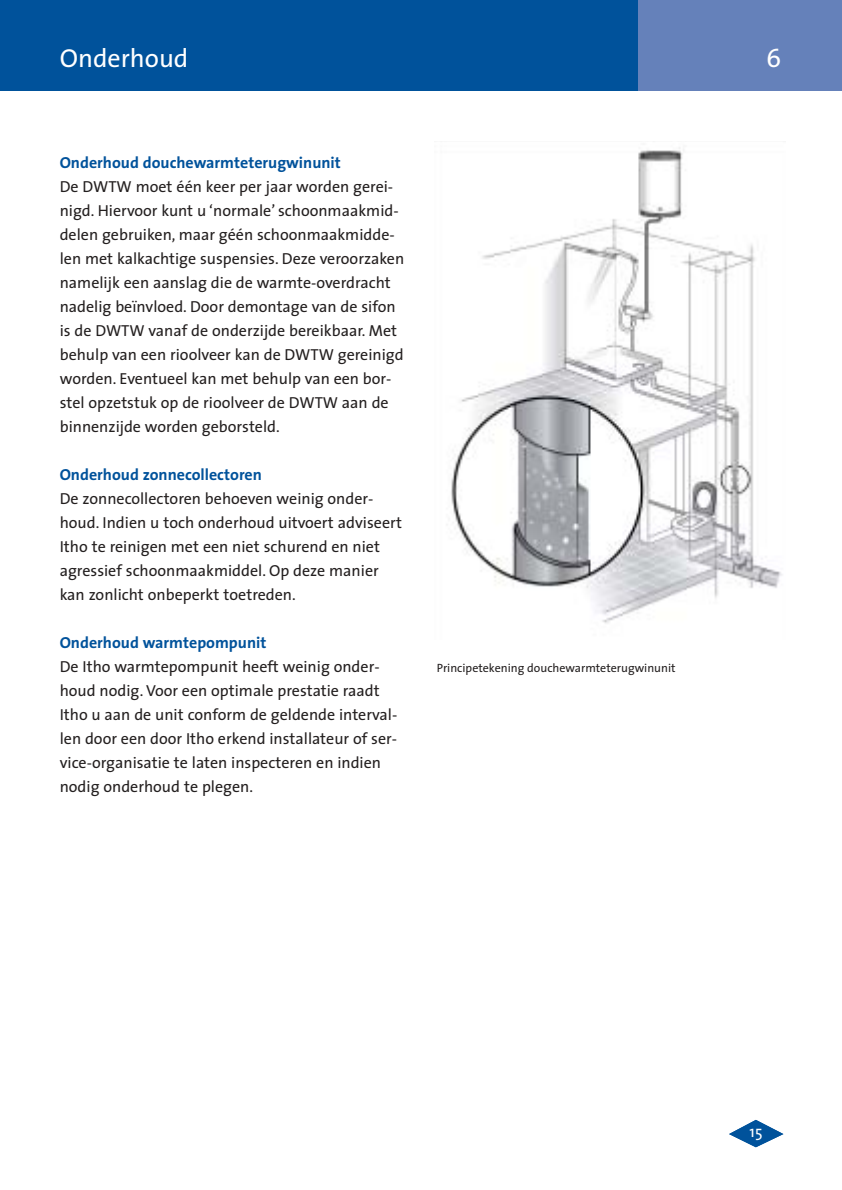
<style>
.page{position:relative;width:842px;height:1190px;background:#fff}
.page>*{position:absolute;margin:0;border:0;box-sizing:border-box;transform-origin:0 0}
.t1{font:26px "The Sans";color:#fff}
.t2{font:16px/24px "The Sans";color:#231f1f}
.t3{font:700 16px "The Sans";color:#00529b}
.t4{font:16px "The Sans";color:#fff}
.t5{font:12px "The Sans";color:#231f1f}
</style>
<div class="page">
<svg style="left:729px;top:1120px;width:54px;height:27px"></svg>
<div style="left:627px;top:0;width:215px;height:91px;background:#6581ba"></div>
<div style="left:0;top:0;width:638px;height:91px;background:#00529b"></div>
<img style="left:451px;top:147px;width:331px;height:476px">
<h1 class="t1" style="left:60px;top:48px;width:130px">Onderhoud</h1>
<h1 class="t1" style="left:766px;top:48px;width:17px">6</h1>
<p class="t3" style="left:60px;top:157px;width:283px">Onderhoud douchewarmteterugwinunit</p>
<p class="t2" style="left:60px;top:176px;width:346px">De DWTW moet één keer per jaar worden gerei&shy;nigd. Hiervoor kunt u ‘normale’ schoonmaakmid&shy;delen gebruiken, maar géén schoonmaakmidde&shy;len met kalkachtige suspensies. Deze veroorzaken namelijk een aanslag die de warmte-overdracht nadelig beïnvloed. Door demontage van de sifon is de DWTW vanaf de onderzijde bereikbaar. Met behulp van een rioolveer kan de DWTW gereinigd worden. Eventueel kan met behulp van een bor&shy;stel opzetstuk op de rioolveer de DWTW aan de binnenzijde worden geborsteld.</p>
<p class="t3" style="left:60px;top:469px;width:204px">Onderhoud zonnecollectoren</p>
<p class="t2" style="left:60px;top:488px;width:344px">De zonnecollectoren behoeven weinig onder&shy;houd. Indien u toch onderhoud uitvoert adviseert Itho te reinigen met een niet schurend en niet agressief schoonmaakmiddel. Op deze manier kan zonlicht onbeperkt toetreden.</p>
<p class="t3" style="left:60px;top:637px;width:208px">Onderhoud warmtepompunit</p>
<p class="t2" style="left:60px;top:656px;width:339px">De Itho warmtepompunit heeft weinig onder&shy;houd nodig. Voor een optimale prestatie raadt Itho u aan de unit conform de geldende interval&shy;len door een door Itho erkend installateur of ser&shy;vice-organisatie te laten inspecteren en indien nodig onderhoud te plegen.</p>
<p class="t5" style="left:437px;top:663px;width:240px">Principetekening douchewarmteterugwinunit</p>
<p class="t4" style="left:750px;top:1126px;width:14px">15</p>
</div>
